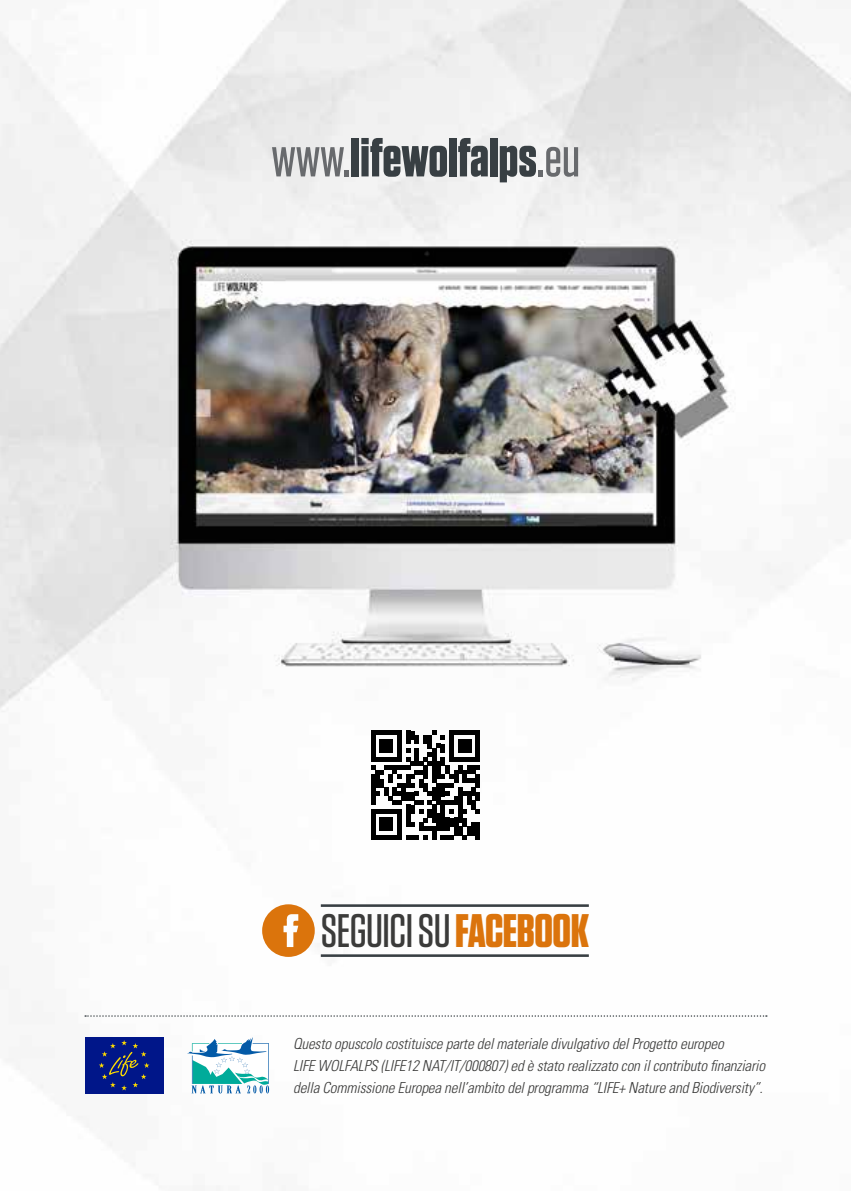
<style>
.page{position:relative;width:851px;height:1191px;background:#fff}
.page>*{position:absolute;margin:0;border:0;box-sizing:border-box;transform-origin:0 0}
.t1{font:700 54.2px "Tungsten";color:#383f43}
.t2{font:500 47px "Tungsten";letter-spacing:-.01em;color:#3b3b3a}
.t3{font:italic 300 condensed 15.2px/22.2px "Univers";letter-spacing:-.01em;color:#3b3b3a}
.s1{font-weight:500;color:#686a6d}
.s2{font-weight:700;color:#db740c}
</style>
<div class="page">
<img style="left:0;top:0;width:850px;height:1165px">
<svg style="left:371px;top:730px;width:109px;height:109px"></svg>
<div style="left:475px;top:822px;width:5px;height:9px;background:#000"></div>
<div style="left:475px;top:831px;width:5px;height:8px;background:#000"></div>
<div style="left:85px;top:1037px;width:78px;height:56px;background:#001689"></div>
<svg style="left:99px;top:1040px;width:50px;height:50px"></svg>
<svg style="left:187px;top:1037px;width:82px;height:56px"></svg>
<svg style="left:85px;top:1015px;width:681px;height:1px"></svg>
<svg style="left:262px;top:904px;width:53px;height:53px"></svg>
<hr style="left:321px;top:904px;width:267px;height:3px;background:#383f43">
<hr style="left:321px;top:954px;width:267px;height:3px;background:#383f43">
<h1 class="t1" style="left:271px;top:129px;width:310px"><span class="s1">www.</span>lifewolfalps<span class="s1">.eu</span></h1>
<h2 class="t2" style="left:321px;top:906px;width:269px">SEGUICI SU <span class="s2">FACEBOOK</span></h2>
<p class="t3" style="left:293px;top:1032px;width:473px">Questo opuscolo costituisce parte del materiale divulgativo del Progetto europeo<br>LIFE WOLFALPS (LIFE12 NAT/IT/000807) ed è stato realizzato con il contributo finanziario della Commissione Europea nell’ambito del programma “LIFE+ Nature and Biodiversity”.</p>
</div>
